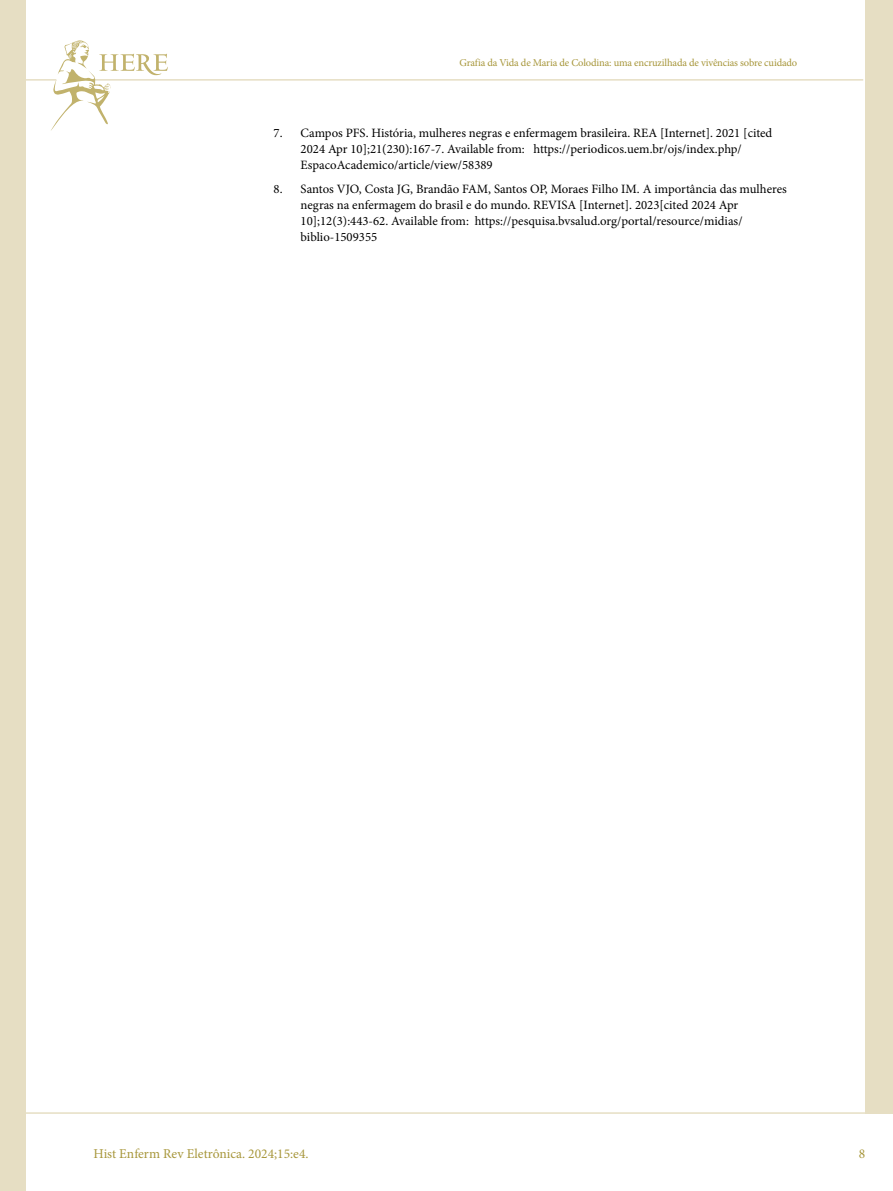
<style>
.page{position:relative;width:893px;height:1191px;background:#fff}
.page>*{position:absolute;margin:0;border:0;box-sizing:border-box;transform-origin:0 0}
.t1{font:13.5px "Minion Pro";color:#a7963a}
.t2{font:12.75px/16.2px "Minion Pro";color:#000}
.t3{font:10.5px "Minion Pro";letter-spacing:-.015em;color:#a7963a}
</style>
<div class="page">
<hr style="left:0;top:1112px;width:893px;height:1px;background:#e6dec3">
<hr style="left:0;top:79px;width:863px;height:2px;background:#e6dec3">
<div style="left:865px;top:0;width:28px;height:1113px;background:#e6dec3"></div>
<div style="left:0;top:0;width:26px;height:1191px;background:#e6dec3"></div>
<svg style="left:50px;top:40px;width:118px;height:91px"></svg>
<p class="t3" style="left:460px;top:56px;width:339px">Grafia da Vida de Maria de Colodina: uma encruzilhada de vivências sobre cuidado</p>
<p class="t2" style="left:301px;top:125px;width:473px;text-indent:-27px">7. Campos PFS. História, mulheres negras e enfermagem brasileira. REA [Internet]. 2021 [cited<br>2024 Apr 10];21(230):167-7. Available from: https://periodicos.uem.br/ojs/index.php/<br>EspacoAcademico/article/view/58389</p>
<p class="t2" style="left:301px;top:181px;width:488px;text-indent:-27px">8. Santos VJO, Costa JG, Brandão FAM, Santos OP, Moraes Filho IM. A importância das mulheres negras na enfermagem do brasil e do mundo. REVISA [Internet]. 2023[cited 2024 Apr 10];12(3):443-62. Available from: https://pesquisa.bvsalud.org/portal/resource/midias/ biblio-1509355</p>
<p class="t1" style="left:94px;top:1144px;width:217px">Hist Enferm Rev Eletrônica. 2024;15:e4.</p>
<p class="t1" style="left:859px;top:1144px;width:8px">8</p>
</div>
